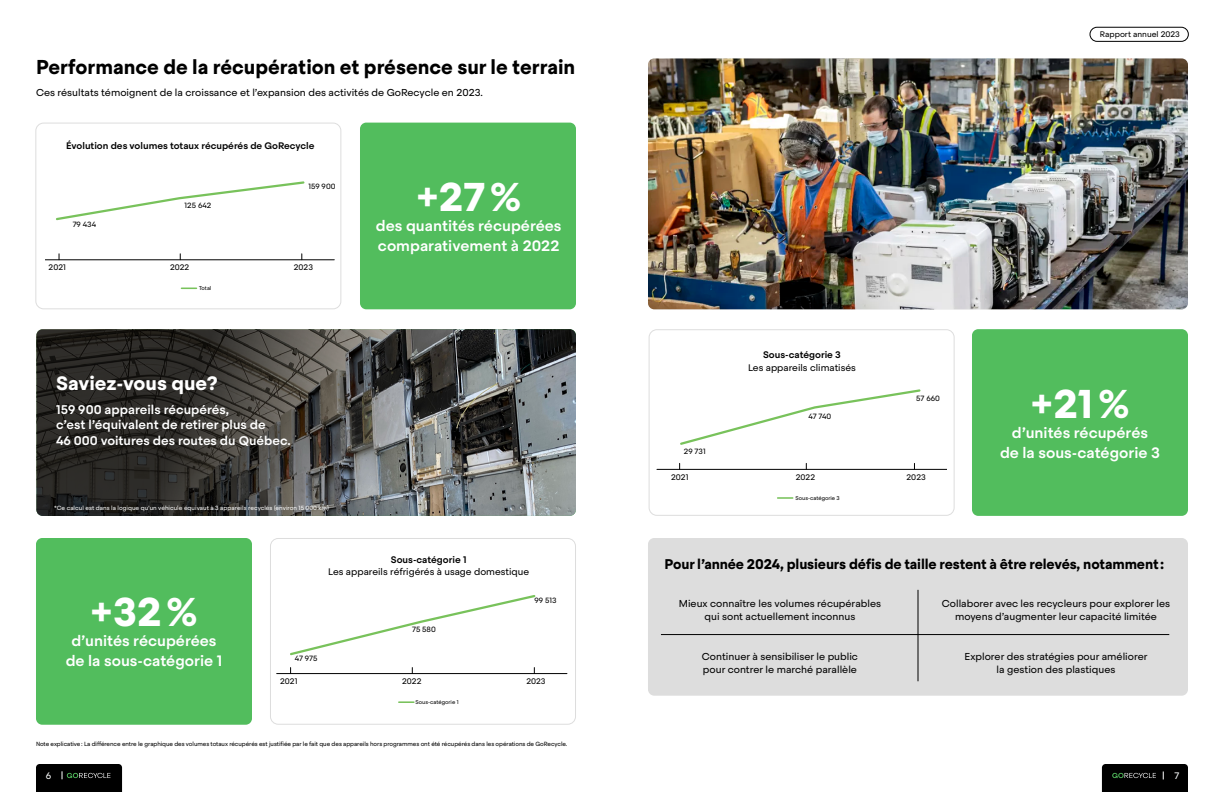
<style>
.page{position:relative;width:1224px;height:792px;background:#fff}
.page>*{position:absolute;margin:0;border:0;box-sizing:border-box;transform-origin:0 0}
.t1{font:700 40px "Steradian";color:#fff}
.t2{font:700 20px "Steradian";color:#000}
.t3{font:700 19.3px "Steradian";color:#fff}
.t4{font:500 15px/20px "Steradian";color:#fff;text-align:center}
.t5{font:700 14px "Steradian";letter-spacing:-.01em;color:#000}
.t6{font:500 12.6px/15.5px "Steradian";color:#fff}
.t7{font:10px/13px "Steradian";color:#000;text-align:center}
.t8{font:9.5px "Steradian";color:#000}
.t9{font:500 9.5px "Steradian";color:#000}
.t10{font:500 9.4px "Steradian";color:#000}
.t11{font:9.4px "Steradian";color:#f7f8f8}
.t12{font:8px "Steradian";color:#000}
.t13{font:7.6px "Steradian";color:#000}
.t14{font:6px "Steradian";letter-spacing:-.01em;color:#000}
.t15{font:6px "Steradian";color:#fff}
.t16{font:5.4px "Steradian";color:#000}
</style>
<div class="page">
<img style="left:39px;top:329px;width:537px;height:187px">
<svg style="left:36px;top:329px;width:454px;height:187px;background:#444441"></svg>
<svg style="left:1102px;top:764px;width:86px;height:28px;background:#070807"></svg>
<svg style="left:36px;top:764px;width:86px;height:28px;background:#070807"></svg>
<div style="left:1090px;top:27px;width:99px;height:15px;border:1px solid #000;border-radius:7px"></div>
<svg style="left:56px;top:181px;width:249px;height:40px"></svg>
<svg style="left:181px;top:288px;width:16px;height:1px"></svg>
<hr style="left:45px;top:259px;width:289px;height:1px;background:#000">
<div style="left:35px;top:123px;width:306px;height:186px;border:1px solid #ddd;border-radius:8px"></div>
<svg style="left:290px;top:595px;width:246px;height:61px"></svg>
<svg style="left:399px;top:701px;width:15px;height:2px"></svg>
<hr style="left:277px;top:673px;width:290px;height:1px;background:#000">
<div style="left:270px;top:538px;width:306px;height:187px;border:1px solid #ddd;border-radius:8px"></div>
<svg style="left:680px;top:389px;width:241px;height:56px"></svg>
<svg style="left:778px;top:497px;width:15px;height:2px"></svg>
<hr style="left:657px;top:469px;width:290px;height:1px;background:#000">
<div style="left:649px;top:329px;width:306px;height:187px;border:1px solid #ddd;border-radius:8px"></div>
<div style="left:36px;top:538px;width:216px;height:187px;background:#52bd5d;border-radius:6px"></div>
<img style="left:648px;top:58px;width:540px;height:251px">
<div style="left:972px;top:329px;width:216px;height:187px;background:#52bd5d;border-radius:6px"></div>
<div style="left:360px;top:123px;width:216px;height:186px;background:#52bd5d;border-radius:6px"></div>
<div style="left:648px;top:538px;width:540px;height:158px;background:#ddd;border-radius:6px"></div>
<hr style="left:918px;top:590px;width:1px;height:91px;background:#000">
<hr style="left:661px;top:634px;width:508px;height:1px;background:#000">
<h2 class="t2" style="left:36px;top:54px;width:541px">Performance de la récupération et présence sur le terrain</h2>
<p class="t7" style="left:36px;top:86px;width:448px">Ces résultats témoignent de la croissance et l’expansion des activités de GoRecycle en 2023.</p>
<p class="t10" style="left:66px;top:140px;width:250px">Évolution des volumes totaux récupérés de GoRecycle</p>
<p class="t13" style="left:73px;top:220px;width:25px">79 434</p>
<p class="t13" style="left:185px;top:201px;width:28px">125 642</p>
<p class="t13" style="left:308px;top:181px;width:29px">159 900</p>
<p class="t12" style="left:49px;top:262px;width:19px">2021</p>
<p class="t12" style="left:170px;top:263px;width:21px">2022</p>
<p class="t12" style="left:294px;top:263px;width:21px">2023</p>
<p class="t16" style="left:199px;top:285px;width:14px">Total</p>
<h3 class="t3" style="left:56px;top:371px;width:163px">Saviez-vous que?</h3>
<p class="t6" style="left:56px;top:402px;width:236px">159 900 appareils récupérés,<br>c’est l’équivalent de retirer plus de<br>46 000 voitures des routes du Québec.</p>
<p class="t15" style="left:54px;top:505px;width:276px">*Ce calcul est dans la logique qu’un véhicule équivaut à 3 appareils recyclés (environ 15 000 km)</p>
<h1 class="t1" style="left:416px;top:172px;width:107px">+27%</h1>
<h3 class="t4" style="left:376px;top:216px;width:187px;text-align:left">des quantités récupérées comparativement à 2022</h3>
<h1 class="t1" style="left:90px;top:587px;width:109px">+32%</h1>
<h3 class="t4" style="left:66px;top:631px;width:158px">d’unités récupérées de la sous-catégorie 1</h3>
<p class="t9" style="left:391px;top:553px;width:77px">Sous-catégorie 1</p>
<p class="t8" style="left:328px;top:566px;width:202px">Les appareils réfrigérés à usage domestique</p>
<p class="t13" style="left:295px;top:654px;width:24px">47 975</p>
<p class="t13" style="left:412px;top:624px;width:25px">75 580</p>
<p class="t13" style="left:535px;top:596px;width:24px">99 513</p>
<p class="t12" style="left:280px;top:676px;width:19px">2021</p>
<p class="t12" style="left:402px;top:677px;width:21px">2022</p>
<p class="t12" style="left:526px;top:677px;width:21px">2023</p>
<p class="t16" style="left:416px;top:699px;width:45px">Sous-catégorie 1</p>
<p class="t14" style="left:36px;top:740px;width:533px">Note explicative: La différence entre le graphique des volumes totaux récupérés est justifiée par le fait que des appareils hors programmes ont été récupérés dans les opérations de GoRecycle.</p>
<p class="t12" style="left:1100px;top:30px;width:82px">Rapport annuel 2023</p>
<p class="t13" style="left:684px;top:446px;width:23px">29 731</p>
<p class="t9" style="left:763px;top:349px;width:79px">Sous-catégorie 3</p>
<p class="t8" style="left:748px;top:362px;width:109px">Les appareils climatisés</p>
<p class="t13" style="left:808px;top:412px;width:24px">47 740</p>
<p class="t13" style="left:916px;top:394px;width:25px">57 660</p>
<p class="t12" style="left:671px;top:472px;width:19px">2021</p>
<p class="t12" style="left:796px;top:472px;width:21px">2022</p>
<p class="t12" style="left:907px;top:472px;width:21px">2023</p>
<p class="t16" style="left:795px;top:494px;width:46px">Sous-catégorie 3</p>
<h1 class="t1" style="left:1031px;top:378px;width:100px">+21%</h1>
<h3 class="t4" style="left:1000px;top:422px;width:161px">d’unités récupérés<br>de la sous-catégorie 3</h3>
<h3 class="t5" style="left:665px;top:555px;width:501px">Pour l’année 2024, plusieurs défis de taille restent à être relevés, notamment :</h3>
<p class="t7" style="left:679px;top:597px;width:204px">Mieux connaître les volumes récupérables qui sont actuellement inconnus</p>
<p class="t7" style="left:702px;top:650px;width:158px;text-align:left">Continuer à sensibiliser le public pour contrer le marché parallèle</p>
<p class="t7" style="left:942px;top:597px;width:230px">Collaborer avec les recycleurs pour explorer les moyens d’augmenter leur capacité limitée</p>
<p class="t7" style="left:965px;top:650px;width:184px">Explorer des stratégies pour améliorer la gestion des plastiques</p>
<p class="t11" style="left:46px;top:770px;width:7px">6</p>
<p class="t11" style="left:1174px;top:770px;width:6px">7</p>
</div>
